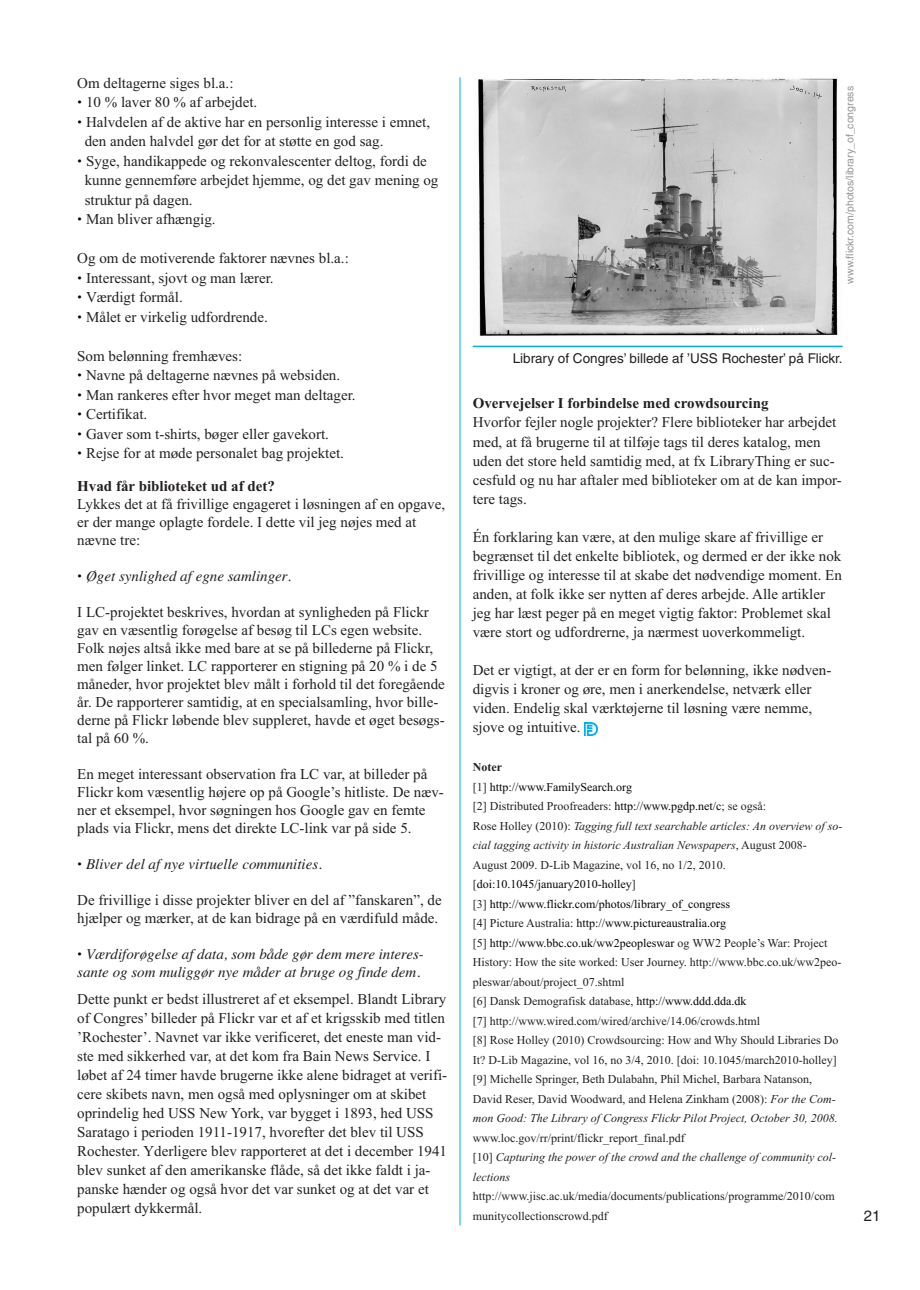
<style>
.page{position:relative;width:920px;height:1290px;background:#fff}
.page>*{position:absolute;margin:0;border:0;box-sizing:border-box;transform-origin:0 0}
.t1{font:15px/19px "Times New Roman";color:#231f20}
.t2{font:italic 15px/18px "Times";color:#231f20}
.t3{font:700 15px "Times New Roman";color:#231f20}
.t4{font:15px "Helvetica";color:#231f20}
.t5{font:13.5px "Helvetica";color:#231f20}
.t6{font:12px/19.5px "Times New Roman";color:#231f20}
.t7{font:italic 12px/19.5px "Times New Roman";color:#231f20}
.t8{font:10.5px "Helvetica";color:#939598}
.s1{font-family:"Helvetica TT";font-size:14.1px;color:#070504}
.s2{font-family:"Helvetica TT";font-style:normal;font-size:14.1px;color:#070504}
.s3{font-family:"Times New Roman";font-style:normal}
.s4{font-weight:700}
.s5{color:#070504}
.s6{font-style:italic}
.s7{font-style:normal}
</style>
<div class="page">
<hr style="left:460px;top:77px;width:1px;height:1148px;background:#00aeef">
<img style="left:585px;top:722px;width:12px;height:14px">
<img style="left:478px;top:78px;width:360px;height:258px">
<hr style="left:473px;top:346px;width:370px;height:1px;background:#00aeef">
<p class="t1" style="left:77px;top:73px;width:158px">Om deltagerne siges bl.a.:</p>
<p class="t1" style="left:77px;top:92px;width:182px"><span class="s1">•</span> 10 % laver 80 % af arbejdet.</p>
<p class="t1" style="left:85px;top:112px;width:347px;line-height:19.5px;text-indent:-8px"><span class="s1">•</span> Halvdelen af de aktive har en personlig interesse i emnet, den anden halvdel gør det for at støtte en god sag.</p>
<p class="t1" style="left:85px;top:151px;width:355px;line-height:19.5px;text-indent:-7px"><span class="s1">•</span> Syge, handikappede og rekonvalescenter deltog, fordi de kunne gennemføre arbejdet hjemme, og det gav mening og struktur på dagen.</p>
<p class="t1" style="left:77px;top:209px;width:140px"><span class="s1">•</span> Man bliver afhængig.</p>
<p class="t1" style="left:77px;top:248px;width:273px">Og om de motiverende faktorer nævnes bl.a.:</p>
<p class="t1" style="left:77px;top:268px;width:198px"><span class="s1">•</span> Interessant, sjovt og man lærer.</p>
<p class="t1" style="left:77px;top:287px;width:107px"><span class="s1">•</span> Værdigt formål.</p>
<p class="t1" style="left:77px;top:307px;width:192px"><span class="s1">•</span> Målet er virkelig udfordrende.</p>
<p class="t1" style="left:77px;top:346px;width:166px">Som belønning fremhæves:</p>
<p class="t1" style="left:77px;top:365px;width:264px"><span class="s1">•</span> Navne på deltagerne nævnes på websiden.</p>
<p class="t1" style="left:77px;top:385px;width:280px"><span class="s1">•</span> Man rankeres efter hvor meget man deltager.</p>
<p class="t1" style="left:77px;top:404px;width:72px"><span class="s1">•</span> Certifikat.</p>
<p class="t1" style="left:77px;top:424px;width:253px"><span class="s1">•</span> Gaver som t-shirts, bøger eller gavekort.</p>
<p class="t1" style="left:77px;top:443px;width:268px"><span class="s1">•</span> Rejse for at møde personalet bag projektet.</p>
<p class="t3" style="left:77px;top:477px;width:199px">Hvad får biblioteket ud af det?</p>
<p class="t1" style="left:77px;top:495px;width:369px;line-height:18px">Lykkes det at få frivillige engageret i løsningen af en opgave, er der mange oplagte fordele. I dette vil jeg nøjes med at nævne tre:</p>
<p class="t2" style="left:77px;top:567px;width:216px"><span class="s2">•</span> Øget synlighed af egne samlinger<span class="s3">.</span></p>
<p class="t1" style="left:77px;top:603px;width:369px;line-height:18px">I LC-projektet beskrives, hvordan at synligheden på Flickr gav en væsentlig forøgelse af besøg til LCs egen website.<br>Folk nøjes altså ikke med bare at se på billederne på Flickr, men følger linket. LC rapporterer en stigning på 20 % i de 5 måneder, hvor projektet blev målt i forhold til det foregående år. De rapporterer samtidig, at en specialsamling, hvor bille&shy;derne på Flickr løbende blev suppleret, havde et øget besøgs&shy;tal på 60 %.</p>
<p class="t1" style="left:77px;top:765px;width:368px;line-height:18px">En meget interessant observation fra LC var, at billeder på Flickr kom væsentlig højere op på Google’s hitliste. De næv&shy;ner et eksempel, hvor søgningen hos Google gav en femte plads via Flickr, mens det direkte LC-link var på side 5.</p>
<p class="t2" style="left:77px;top:855px;width:246px"><span class="s2">•</span> Bliver del af nye virtuelle communities.</p>
<p class="t1" style="left:77px;top:891px;width:366px;line-height:18px">De frivillige i disse projekter bliver en del af ”fanskaren”, de hjælper og mærker, at de kan bidrage på en værdifuld måde.</p>
<p class="t2" style="left:77px;top:945px;width:348px"><span class="s2">•</span> Værdiforøgelse af data, som både gør dem mere interes&shy;sante og som muliggør nye måder at bruge og finde dem.</p>
<p class="t1" style="left:77px;top:989px;width:371px">Dette punkt er bedst illustreret af et eksempel. Blandt Library of Congres’ billeder på Flickr var et af et krigsskib med titlen ’Rochester’. Navnet var ikke verificeret, det eneste man vid&shy;ste med sikkerhed var, at det kom fra Bain News Service. I løbet af 24 timer havde brugerne ikke alene bidraget at verifi&shy;cere skibets navn, men også med oplysninger om at skibet oprindelig hed USS New York, var bygget i 1893, hed USS Saratago i perioden 1911-1917, hvorefter det blev til USS Rochester. Yderligere blev rapporteret at det i december 1941 blev sunket af den amerikanske flåde, så det ikke faldt i ja&shy;panske hænder og også hvor det var sunket og at det var et populært dykkermål.</p>
<p class="t8" style="left:846px;top:284px;width:199px;rotate:-90deg">www.flickr.com/photos/library_of_congress</p>
<p class="t5" style="left:513px;top:354px;width:331px">Library of Congres’ billede af ’USS Rochester’ på Flickr.</p>
<p class="t3" style="left:473px;top:394px;width:297px">Overvejelser I forbindelse med crowdsourcing</p>
<p class="t1" style="left:473px;top:413px;width:371px">Hvorfor fejler nogle projekter? Flere biblioteker har arbejdet med, at få brugerne til at tilføje tags til deres katalog, men uden det store held samtidig med, at fx LibraryThing er suc&shy;cesfuld og nu har aftaler med biblioteker om at de kan impor&shy;tere tags.</p>
<p class="t1" style="left:473px;top:527px;width:371px">Én forklaring kan være, at den mulige skare af frivillige er begrænset til det enkelte bibliotek, og dermed er der ikke nok frivillige og interesse til at skabe det nødvendige moment. En anden, at folk ikke ser nytten af deres arbejde. Alle artikler jeg har læst peger på en meget vigtig faktor: Problemet skal være stort og udfordrerne, ja nærmest uoverkommeligt.</p>
<p class="t1" style="left:473px;top:660px;width:360px">Det er vigtigt, at der er en form for belønning, ikke nødven&shy;digvis i kroner og øre, men i anerkendelse, netværk eller viden. Endelig skal værktøjerne til løsning være nemme, sjove og intuitive.</p>
<p class="t6" style="left:473px;top:757px;width:371px"><span class="s4">Noter<br></span>[1] <span class="s5">http://www.FamilySearch.org<br></span>[2] Distributed Proofreaders: <span class="s5">http://www.pgdp.net/c</span>; se også:<br>Rose Holley (2010): <span class="s6">Tagging full text searchable articles: An overview of so&shy;cial tagging activity in historic Australian Newspapers</span>, August 2008- August 2009. D-Lib Magazine, vol 16, no 1/2, 2010. [<span class="s5">doi:10.1045/january2010-holley</span>]<br>[3] <span class="s5">http://www.flickr.com/photos/library_of_congress<br></span>[4] Picture Australia: <span class="s5">http://www.pictureaustralia.org<br></span>[5] <span class="s5">http://www.bbc.co.uk/ww2peopleswar</span> og WW2 People’s War: Project History: How the site worked: User Journey. http://www.bbc.co.uk/ww2peo&shy;pleswar/about/project_07.shtml<br>[6] Dansk Demografisk database, <span class="s5">http://www.ddd.dda.dk<br></span>[7] http://www.wired.com/wired/archive/14.06/crowds.html<br>[8] Rose Holley (2010) Crowdsourcing: How and Why Should Libraries Do It? D-Lib Magazine, vol 16, no 3/4, 2010. [doi: 10.1045/march2010-holley] [9] Michelle Springer, Beth Dulabahn, Phil Michel, Barbara Natanson, David Reser, David Woodward, and Helena Zinkham (2008): <span class="s6">For the Com&shy;mon Good: The Library of Congress Flickr Pilot Project, October 30, 2008.</span></p>
<p class="t7" style="left:473px;top:1128px;width:365px"><span class="s7">www.loc.gov/rr/print/flickr_report_final.pdf<br>[10]</span> Capturing the power of the crowd and the challenge of community col&shy;lections</p>
<p class="t6" style="left:473px;top:1186px;width:364px">http://www.jisc.ac.uk/media/documents/publications/programme/2010/com munitycollectionscrowd.pdf</p>
<p class="t4" style="left:864px;top:1210px;width:18px">21</p>
</div>
